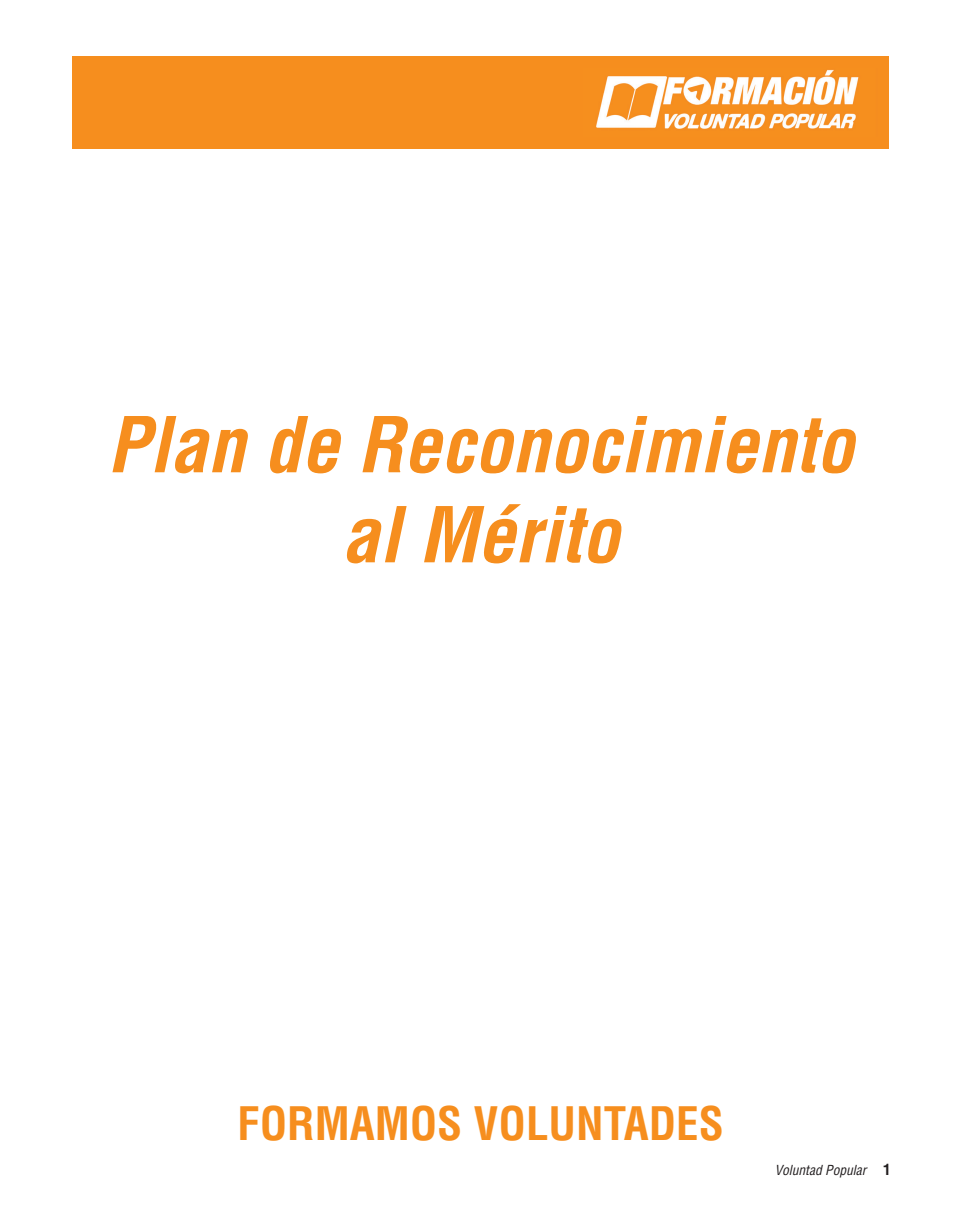
<style>
.page{position:relative;width:961px;height:1231px;background:#fff}
.page>*{position:absolute;margin:0;border:0;box-sizing:border-box;transform-origin:0 0}
.t1{font:italic 700 condensed 75px/90px "Helvetica LT Std";color:#f68e1e;text-align:center}
.t2{font:700 condensed 45px "Helvetica LT Std";color:#f68e1e}
.t3{font:italic condensed 13.5px "Helvetica LT Std";color:#231f20}
.s1{font-weight:700;font-style:normal;font-size:15px}
</style>
<div class="page">
<div style="left:72px;top:57px;width:816px;height:92px;background:#f68e1e"></div>
<img style="left:596px;top:69px;width:263px;height:60px">
<p class="t1" style="left:107px;top:401px;width:747px">Plan de Reconocimiento al Mérito</p>
<p class="t2" style="left:237px;top:1095px;width:488px">FORMAMOS VOLUNTADES</p>
<p class="t3" style="left:774px;top:1161px;width:117px">Voluntad Popular <span class="s1">1</span></p>
</div>
